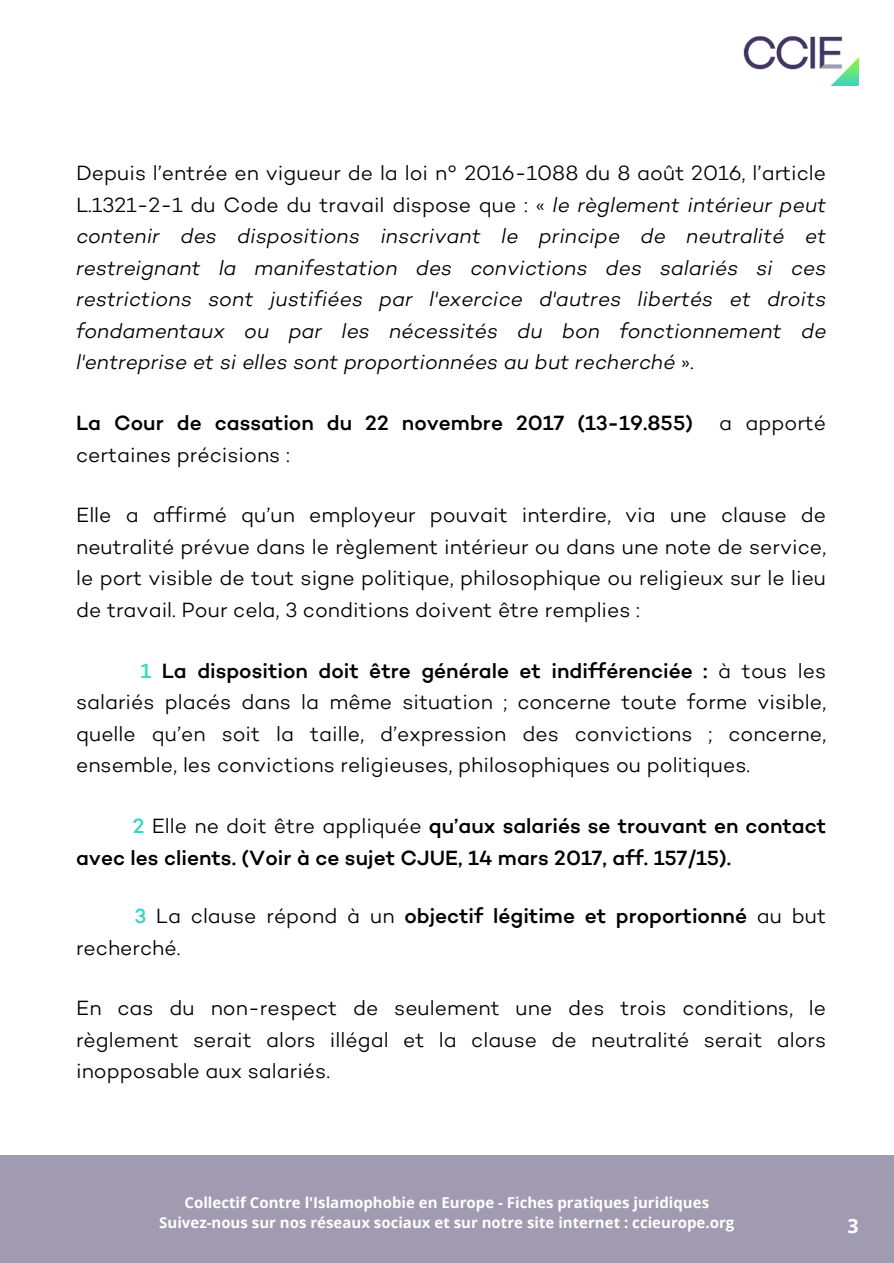
<style>
.page{position:relative;width:894px;height:1264px;background:#fff}
.page>*{position:absolute;margin:0;border:0;box-sizing:border-box;transform-origin:0 0}
.t1{font:300 21px/31.5px "Campton";color:#000;text-align:justify}
.t2{font:italic 300 21px/31.5px "Campton";color:#000;text-align:justify}
.t3{font:500 21px/31.5px "Campton";color:#000}
.t4{font:700 19.65px "Open Sans";color:#fff}
.t5{font:700 15px/20.2px "Open Sans";color:#fff;text-align:center}
.s1{font-style:normal}
.s2{font-weight:500;color:#42d8b8}
.s3{font-weight:500}
.s4{color:#39d6c7}
.s5{font-weight:300}
.s6{font-weight:500;color:#39d6c7}
</style>
<div class="page">
<div style="left:0;top:1155px;width:893px;height:108px;background:#a09bb0"></div>
<img style="left:743px;top:36px;width:115px;height:50px">
<p class="t2" style="left:76px;top:157px;width:751px"><span class="s1">Depuis l’entrée en vigueur de la loi n° 2016-1088 du 8 août 2016, l’article L.1321-2-1 du Code du travail dispose que : «</span> le règlement intérieur peut contenir des dispositions inscrivant le principe de neutralité et restreignant la manifestation des convictions des salariés si ces restrictions sont justifiées par l'exercice d'autres libertés et droits fondamentaux ou par les nécessités du bon fonctionnement de l'entreprise et si elles sont proportionnées au but recherché <span class="s1">».</span></p>
<p class="t3" style="left:76px;top:406px;width:618px">La Cour de cassation du 22 novembre 2017 (13-19.855)</p>
<p class="t1" style="left:719px;top:407px;width:108px">a apporté</p>
<p class="t1" style="left:76px;top:438px;width:215px">certaines précisions :</p>
<p class="t1" style="left:76px;top:499px;width:751px">Elle a affirmé qu’un employeur pouvait interdire, via une clause de neutralité prévue dans le règlement intérieur ou dans une note de service, le port visible de tout signe politique, philosophique ou religieux sur le lieu de travail. Pour cela, 3 conditions doivent être remplies :</p>
<p class="t1" style="left:76px;top:654px;width:751px;text-indent:64px"><span class="s2">1</span> <span class="s3">La disposition doit être générale et indifférenciée :</span> à tous les salariés placés dans la même situation ; concerne toute forme visible, quelle qu’en soit la taille, d’expression des convictions ; concerne, ensemble, les convictions religieuses, philosophiques ou politiques.</p>
<p class="t3" style="left:76px;top:809px;width:751px;text-indent:57px"><span class="s4">2</span> <span class="s5">Elle ne doit être appliquée</span> qu’aux salariés se trouvant en contact avec les clients. (Voir à ce sujet CJUE, 14 mars 2017, aff. 157/15).</p>
<p class="t1" style="left:76px;top:899px;width:751px;text-indent:58px"><span class="s6">3</span> La clause répond à un <span class="s3">objectif légitime et proportionné</span> au but recherché.</p>
<p class="t1" style="left:76px;top:992px;width:751px">En cas du non-respect de seulement une des trois conditions, le règlement serait alors illégal et la clause de neutralité serait alors inopposable aux salariés.</p>
<p class="t5" style="left:159px;top:1191px;width:576px">Collectif Contre l'Islamophobie en Europe - Fiches pratiques juridiques<br>Suivez-nous sur nos réseaux sociaux et sur notre site internet : ccieurope.org</p>
<p class="t4" style="left:847px;top:1211px;width:13px">3</p>
</div>
